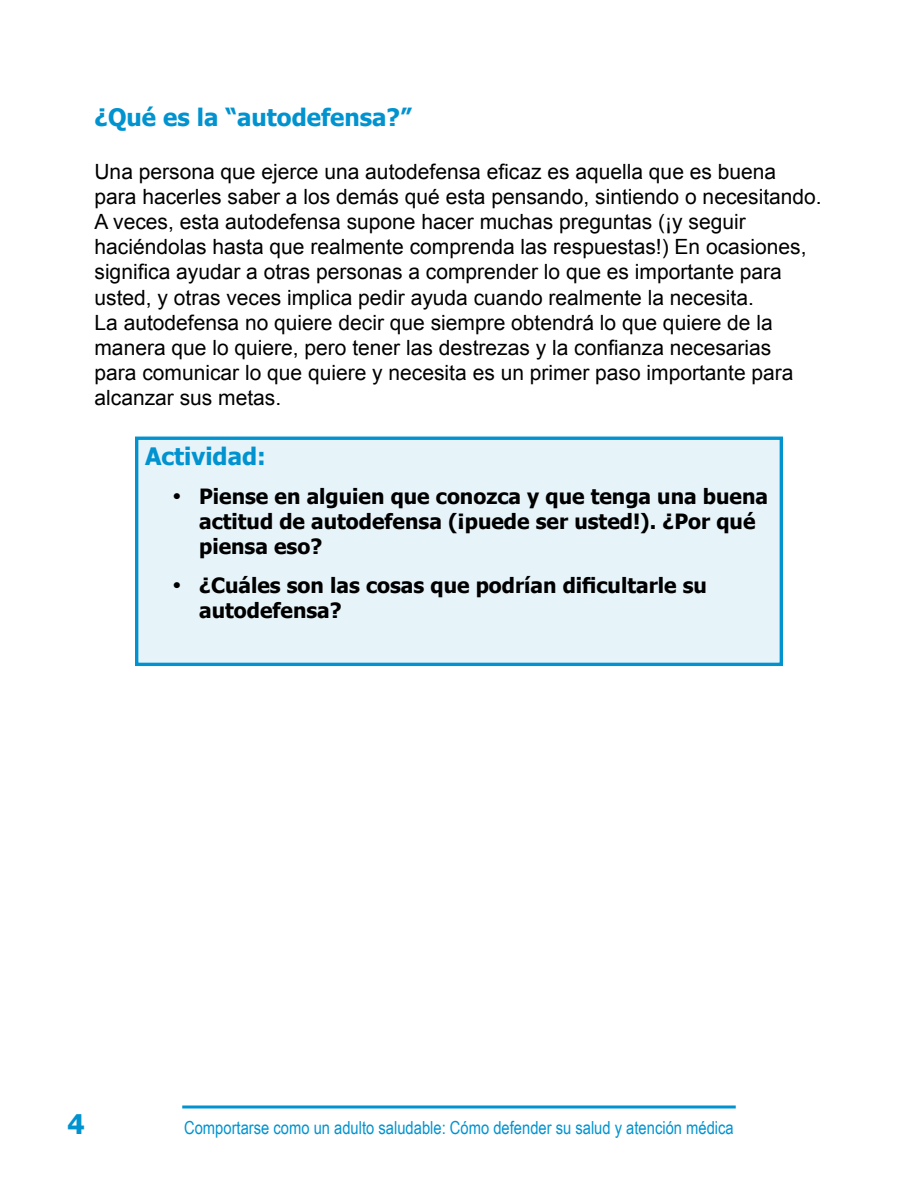
<style>
.page{position:relative;width:918px;height:1188px;background:#fff}
.page>*{position:absolute;margin:0;border:0;box-sizing:border-box;transform-origin:0 0}
.t1{font:700 27px "Tahoma";color:#0093d0}
.t2{font:700 24px "Tahoma";color:#0093d0}
.t3{font:21px/25.2px "Arial";color:#000}
.t4{font:700 21px/25.2px "Tahoma";color:#000}
.t5{font:18px "Arial Narrow";color:#0093d0}
</style>
<div class="page">
<hr style="left:182px;top:1106px;width:554px;height:2px;background:#0093d0">
<div style="left:137px;top:438px;width:644px;height:226px;background:#e6f4fa"></div>
<div style="left:135px;top:437px;width:648px;height:229px;border:3px solid #0093d0"></div>
<p class="t2" style="left:94px;top:102px;width:319px">¿Qué es la “autodefensa?”</p>
<p class="t3" style="left:94px;top:159px;width:729px">Una persona que ejerce una autodefensa eficaz es aquella que es buena para hacerles saber a los demás qué esta pensando, sintiendo o necesitando.<br>A veces, esta autodefensa supone hacer muchas preguntas (¡y seguir haciéndolas hasta que realmente comprenda las respuestas!) En ocasiones, significa ayudar a otras personas a comprender lo que es importante para usted, y otras veces implica pedir ayuda cuando realmente la necesita.<br>La autodefensa no quiere decir que siempre obtendrá lo que quiere de la manera que lo quiere, pero tener las destrezas y la confianza necesarias<br>para comunicar lo que quiere y necesita es un primer paso importante para alcanzar sus metas.</p>
<p class="t2" style="left:145px;top:441px;width:122px">Actividad:</p>
<p class="t4" style="left:199px;top:483px;width:571px;text-indent:-27px">• Piense en alguien que conozca y que tenga una buena actitud de autodefensa (¡puede ser usted!). ¿Por qué piensa eso?</p>
<p class="t4" style="left:199px;top:572px;width:509px;text-indent:-27px">• ¿Cuáles son las cosas que podrían dificultarle su autodefensa?</p>
<p class="t1" style="left:68px;top:1107px;width:19px">4</p>
<p class="t5" style="left:184px;top:1117px;width:551px">Comportarse como un adulto saludable: Cómo defender su salud y atención médica</p>
</div>
